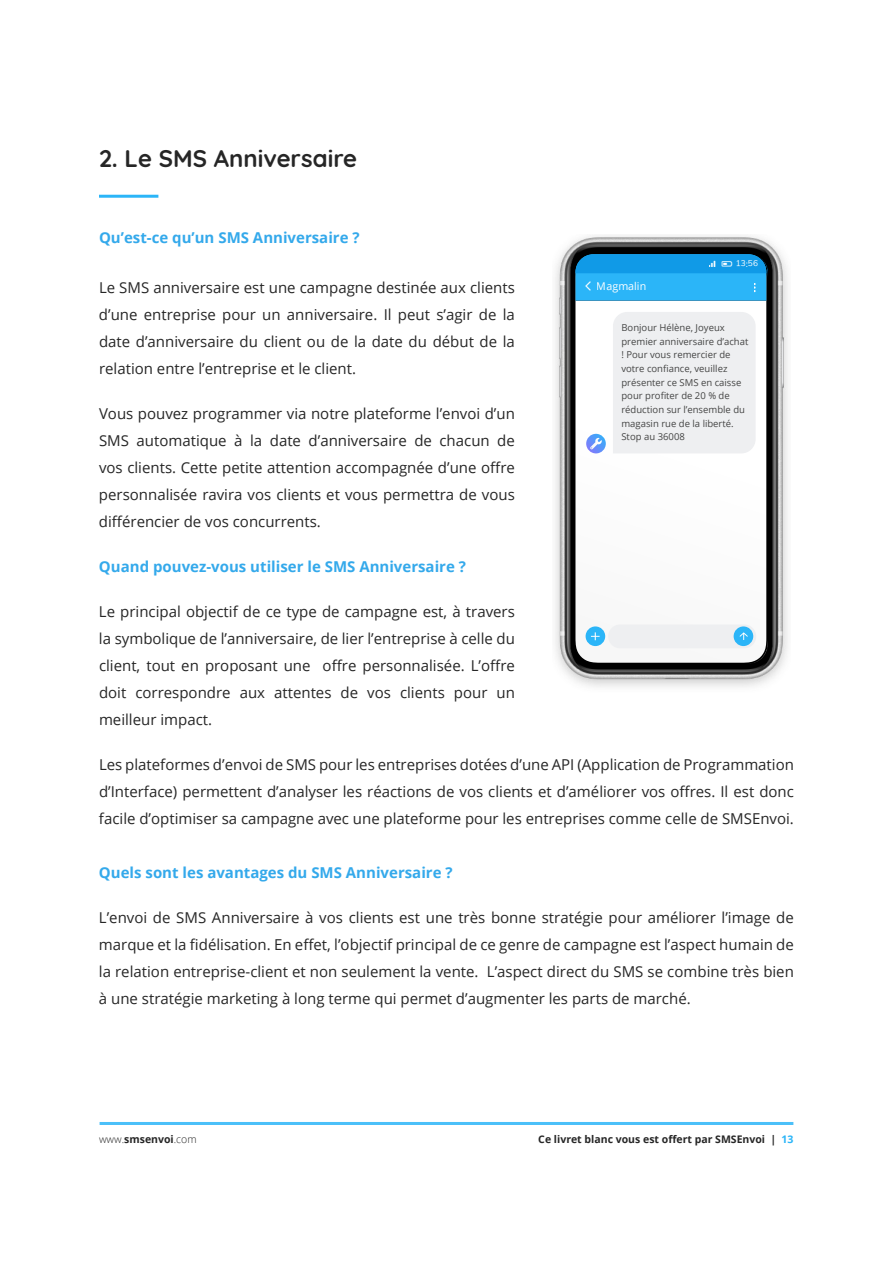
<style>
.page{position:relative;width:893px;height:1263px;background:#fff}
.page>*{position:absolute;margin:0;border:0;box-sizing:border-box;transform-origin:0 0}
.t1{font:700 24px "Quicksand";color:#262626}
.t2{font:15px/27px "Open Sans";color:#262626;text-align:justify}
.t3{font:700 15px "Open Sans";color:#34a9eb}
.t4{font:10.65px "Open Sans";color:#fff}
.t5{font:700 10.5px "Open Sans";color:#262626}
.t6{font:300 10.5px "Open Sans";color:#262626}
.t7{font:9.45px/13.6px "Open Sans";color:#454545}
.t8{font:8.25px "Open Sans";color:#fff}
.s1{font-weight:700}
.s2{color:#2bb5f8}
</style>
<div class="page">
<hr style="left:100px;top:1122px;width:693px;height:3px;background:#4bc0f9">
<hr style="left:99px;top:195px;width:59px;height:3px;background:#2bb5f8">
<img style="left:555px;top:235px;width:233px;height:452px">
<svg style="left:573px;top:252px;width:196px;height:413px"></svg>
<div style="left:608px;top:624px;width:148px;height:24px;background:#eeeff1;border-radius:12px"></div>
<div style="left:734px;top:626px;width:19px;height:20px;background:#2bb5f8;border-radius:50%"></div>
<div style="left:586px;top:626px;width:19px;height:20px;background:#2bb5f8;border-radius:50%"></div>
<svg style="left:591px;top:632px;width:9px;height:8px"></svg>
<svg style="left:740px;top:632px;width:8px;height:8px"></svg>
<div style="left:613px;top:312px;width:143px;height:141px;background:#eeeff1"></div>
<svg style="left:586px;top:434px;width:20px;height:19px"></svg>
<svg style="left:590px;top:438px;width:12px;height:11px"></svg>
<svg style="left:575px;top:254px;width:191px;height:47px;background:#20a6eb"></svg>
<h1 class="t1" style="left:99px;top:138px;width:260px">2. Le SMS Anniversaire</h1>
<p class="t3" style="left:99px;top:227px;width:262px">Qu’est-ce qu’un SMS Anniversaire ?</p>
<p class="t2" style="left:99px;top:273px;width:417px">Le SMS anniversaire est une campagne destinée aux clients d’une entreprise pour un anniversaire. Il peut s’agir de la date d’anniversaire du client ou de la date du début de la relation entre l’entreprise et le client.</p>
<p class="t2" style="left:99px;top:399px;width:417px">Vous pouvez programmer via notre plateforme l’envoi d’un SMS automatique à la date d’anniversaire de chacun de vos clients. Cette petite attention accompagnée d’une offre personnalisée ravira vos clients et vous permettra de vous différencier de vos concurrents.</p>
<p class="t3" style="left:99px;top:555px;width:369px">Quand pouvez-vous utiliser le SMS Anniversaire ?</p>
<p class="t2" style="left:99px;top:597px;width:417px">Le principal objectif de ce type de campagne est, à travers la symbolique de l’anniversaire, de lier l’entreprise à celle du client, tout en proposant une offre personnalisée. L’offre doit correspondre aux attentes de vos clients pour un meilleur impact.</p>
<p class="t2" style="left:99px;top:750px;width:696px">Les plateformes d’envoi de SMS pour les entreprises dotées d’une API (Application de Programmation d’Interface) permettent d’analyser les réactions de vos clients et d’améliorer vos offres. Il est donc facile d’optimiser sa campagne avec une plateforme pour les entreprises comme celle de SMSEnvoi.</p>
<p class="t3" style="left:99px;top:861px;width:355px">Quels sont les avantages du SMS Anniversaire ?</p>
<p class="t2" style="left:99px;top:903px;width:696px">L’envoi de SMS Anniversaire à vos clients est une très bonne stratégie pour améliorer l’image de marque et la fidélisation. En effet, l’objectif principal de ce genre de campagne est l’aspect humain de la relation entreprise-client et non seulement la vente. L’aspect direct du SMS se combine très bien à une stratégie marketing à long terme qui permet d’augmenter les parts de marché.</p>
<p class="t8" style="left:741px;top:258px;width:9px">✓:</p>
<p class="t4" style="left:597px;top:279px;width:51px">Magmalin</p>
<p class="t7" style="left:621px;top:320px;width:129px">Bonjour Hélène, Joyeux premier anniversaire d’achat ! Pour vous remercier de votre confiance, veuillez présenter ce SMS en caisse pour profiter de 20 % de réduction sur l’ensemble du magasin rue de la liberté.<br>Stop au 36008</p>
<p class="t6" style="left:99px;top:1132px;width:99px">www.<span class="s1">smsenvoi</span>.com</p>
<p class="t5" style="left:538px;top:1132px;width:257px">Ce livret blanc vous est offert par SMSEnvoi | <span class="s2">13</span></p>
</div>
